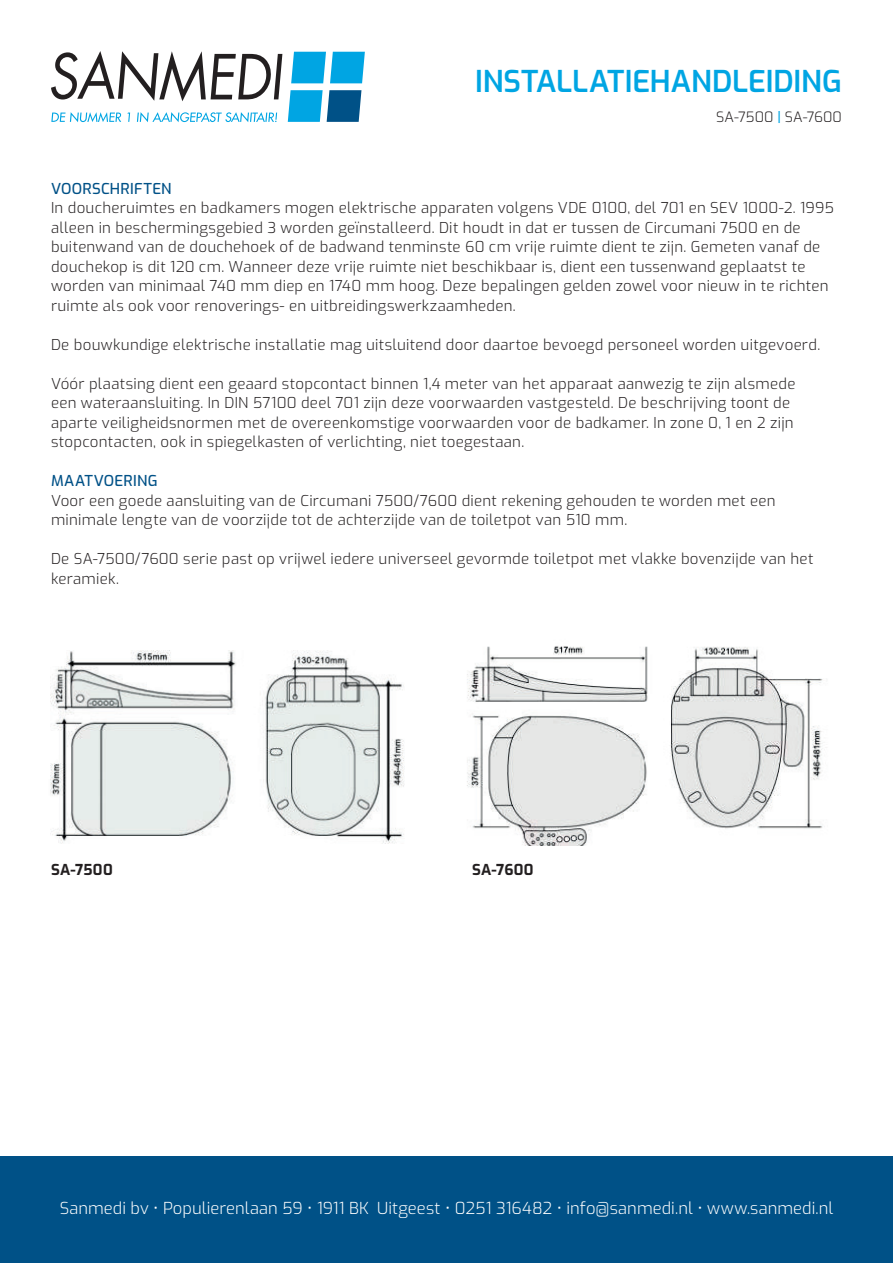
<style>
.page{position:relative;width:893px;height:1263px;background:#fff}
.page>*{position:absolute;margin:0;border:0;box-sizing:border-box;transform-origin:0 0}
.t1{font:600 30px "Exo";letter-spacing:-.005em;color:#00a5e3}
.t2{font:300 16.5px "Exo";letter-spacing:.005em;color:#fff}
.t3{font:300 15px/19.5px "Exo";letter-spacing:.02em;color:#231f20}
.t4{font:500 15px "Exo";letter-spacing:.02em;color:#005187}
.t5{font:700 15px "Exo";letter-spacing:.015em;color:#231f20}
.t6{font:300 14.25px "Exo";letter-spacing:.005em;color:#231f20}
.s1{font-weight:500;color:#00a5e3}
</style>
<div class="page">
<svg style="left:51px;top:51px;width:231px;height:50px"></svg>
<svg style="left:291px;top:52px;width:74px;height:31px;background:#22b1e6"></svg>
<svg style="left:288px;top:90px;width:73px;height:32px;background:#218cbe"></svg>
<svg style="left:51px;top:112px;width:227px;height:10px"></svg>
<div style="left:0;top:1157px;width:893px;height:106px;background:#005187"></div>
<img style="left:50px;top:650px;width:355px;height:194px">
<img style="left:467px;top:646px;width:360px;height:200px">
<h1 class="t1" style="left:475px;top:59px;width:368px">INSTALLATIEHANDLEIDING</h1>
<p class="t6" style="left:716px;top:107px;width:127px">SA-7500 <span class="s1">|</span> SA-7600</p>
<p class="t4" style="left:51px;top:177px;width:122px">VOORSCHRIFTEN</p>
<p class="t3" style="left:51px;top:197px;width:784px">In doucheruimtes en badkamers mogen elektrische apparaten volgens VDE 0100, del 701 en SEV 1000-2. 1995 alleen in beschermingsgebied 3 worden geïnstalleerd. Dit houdt in dat er tussen de Circumani 7500 en de buitenwand van de douchehoek of de badwand tenminste 60 cm vrije ruimte dient te zijn. Gemeten vanaf de douchekop is dit 120 cm. Wanneer deze vrije ruimte niet beschikbaar is, dient een tussenwand geplaatst te worden van minimaal 740 mm diep en 1740 mm hoog. Deze bepalingen gelden zowel voor nieuw in te richten ruimte als ook voor renoverings- en uitbreidingswerkzaamheden.</p>
<p class="t3" style="left:51px;top:334px;width:771px">De bouwkundige elektrische installatie mag uitsluitend door daartoe bevoegd personeel worden uitgevoerd.</p>
<p class="t3" style="left:51px;top:373px;width:746px">Vóór plaatsing dient een geaard stopcontact binnen 1,4 meter van het apparaat aanwezig te zijn alsmede een wateraansluiting. In DIN 57100 deel 701 zijn deze voorwaarden vastgesteld. De beschrijving toont de aparte veiligheidsnormen met de overeenkomstige voorwaarden voor de badkamer. In zone 0, 1 en 2 zijn stopcontacten, ook in spiegelkasten of verlichting, niet toegestaan.</p>
<p class="t4" style="left:51px;top:469px;width:108px">MAATVOERING</p>
<p class="t3" style="left:51px;top:490px;width:726px">Voor een goede aansluiting van de Circumani 7500/7600 dient rekening gehouden te worden met een minimale lengte van de voorzijde tot de achterzijde van de toiletpot van 510 mm.</p>
<p class="t3" style="left:51px;top:548px;width:764px">De SA-7500/7600 serie past op vrijwel iedere universeel gevormde toiletpot met vlakke bovenzijde van het keramiek.</p>
<p class="t5" style="left:51px;top:858px;width:63px">SA-7500</p>
<p class="t5" style="left:472px;top:858px;width:63px">SA-7600</p>
<p class="t2" style="left:60px;top:1196px;width:775px">Sanmedi bv • Populierenlaan 59 • 1911 BK Uitgeest • 0251 316482 • info@sanmedi.nl • www.sanmedi.nl</p>
</div>
